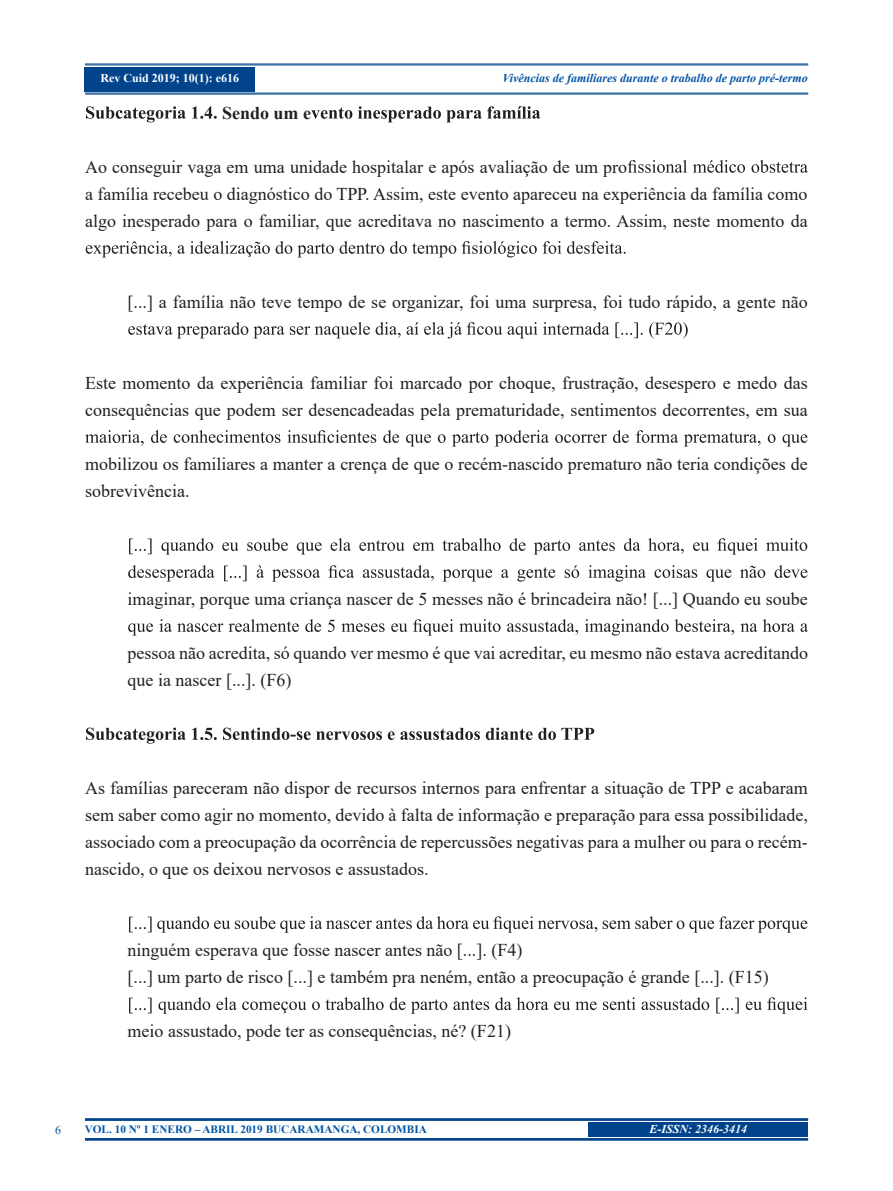
<style>
.page{position:relative;width:893px;height:1191px;background:#fff}
.page>*{position:absolute;margin:0;border:0;box-sizing:border-box;transform-origin:0 0}
.t1{font:18px/27px "Times New Roman";color:#231f20}
.t2{font:700 18px "Times New Roman";color:#231f20}
.t3{font:italic 700 12px "Times New Roman";color:#0154a6}
.t4{font:700 12px "Times New Roman";color:#fff}
.t5{font:italic 700 12px "Times New Roman";color:#fff}
.t6{font:12px "Times New Roman";color:#0154a6}
.t7{font:700 11.25px "Times New Roman";color:#0154a6}
</style>
<div class="page">
<hr style="left:85px;top:64px;width:723px;height:1px;background:#01448c">
<hr style="left:85px;top:65px;width:723px;height:1px;background:#01448c">
<hr style="left:85px;top:93px;width:723px;height:1px;background:#01448c">
<hr style="left:85px;top:94px;width:723px;height:1px;background:#01448c">
<div style="left:85px;top:67px;width:170px;height:24px;background:#01448c"></div>
<div style="left:588px;top:1122px;width:220px;height:14px;background:#01448c"></div>
<hr style="left:85px;top:1119px;width:723px;height:1px;background:#01448c">
<hr style="left:85px;top:1118px;width:723px;height:1px;background:#01448c">
<hr style="left:85px;top:1139px;width:723px;height:1px;background:#01448c">
<hr style="left:85px;top:1138px;width:723px;height:1px;background:#01448c">
<svg style="left:86px;top:106px;width:131px;height:16px"></svg>
<svg style="left:311px;top:106px;width:229px;height:16px"></svg>
<svg style="left:628px;top:160px;width:180px;height:13px"></svg>
<svg style="left:86px;top:241px;width:540px;height:16px"></svg>
<svg style="left:128px;top:322px;width:560px;height:16px"></svg>
<svg style="left:85px;top:430px;width:722px;height:16px"></svg>
<svg style="left:129px;top:538px;width:678px;height:16px"></svg>
<svg style="left:128px;top:565px;width:679px;height:16px"></svg>
<svg style="left:128px;top:619px;width:680px;height:16px"></svg>
<svg style="left:86px;top:727px;width:508px;height:16px"></svg>
<svg style="left:129px;top:916px;width:678px;height:16px"></svg>
<svg style="left:129px;top:997px;width:678px;height:16px"></svg>
<p class="t4" style="left:100px;top:70px;width:140px">Rev Cuid 2019; 10(1): e616</p>
<p class="t3" style="left:503px;top:70px;width:307px">Vivências de familiares durante o trabalho de parto pré-termo</p>
<p class="t2" style="left:222px;top:99px;width:91px">Sendo um e</p>
<p class="t1" style="left:85px;top:152px;width:724px">Ao conseguir vaga em uma unidade hospitalar e após avaliação de um pro<br>a família recebeu o diagnóstico do TPP. Assim, este evento apareceu na experiência da família como algo inesperado para o familiar, que acreditava no nascimento a termo. Assim, neste momento da</p>
<p class="t1" style="left:128px;top:287px;width:682px">[...] a família não teve tempo de se organizar, foi uma surpresa, foi tudo rápido, a gente não</p>
<p class="t1" style="left:85px;top:368px;width:724px">Este momento da experiência familiar foi marcado por choque, frustração, desespero e medo das consequências que podem ser desencadeadas pela prematuridade, sentimentos decorrentes, em sua</p>
<p class="t1" style="left:85px;top:449px;width:724px">mobilizou os familiares a manter a crença de que o recém-nascido prematuro não teria condições de sobrevivência.</p>
<p class="t1" style="left:128px;top:584px;width:682px">imaginar, porque uma criança nascer de 5 messes não é brincadeira não! [...] Quando eu soube</p>
<p class="t1" style="left:128px;top:638px;width:682px">pessoa não acredita, só quando ver mesmo é que vai acreditar, eu mesmo não estava acreditando que ia nascer [...]. (F6)</p>
<p class="t1" style="left:85px;top:773px;width:724px;text-align:justify">As famílias pareceram não dispor de recursos internos para enfrentar a situação de TPP e acabaram sem saber como agir no momento, devido à falta de informação e preparação para essa possibilidade, associado com a preocupação da ocorrência de repercussões negativas para a mulher ou para o recém&shy;nascido, o que os deixou nervosos e assustados.</p>
<p class="t1" style="left:128px;top:935px;width:643px">ninguém esperava que fosse nascer antes não [...]. (F4)<br>[...] um parto de risco [...] e também pra neném, então a preocupação é grande [...]. (F15)</p>
<p class="t1" style="left:128px;top:1016px;width:385px">meio assustado, pode ter as consequências, né? (F21)</p>
<p class="t6" style="left:55px;top:1121px;width:7px">6</p>
<p class="t7" style="left:85px;top:1121px;width:343px">VOL. 10 Nº 1 ENERO – ABRIL 2019 BUCARAMANGA, COLOMBIA</p>
<p class="t5" style="left:649px;top:1121px;width:99px">E-ISSN: 2346-3414</p>
</div>
